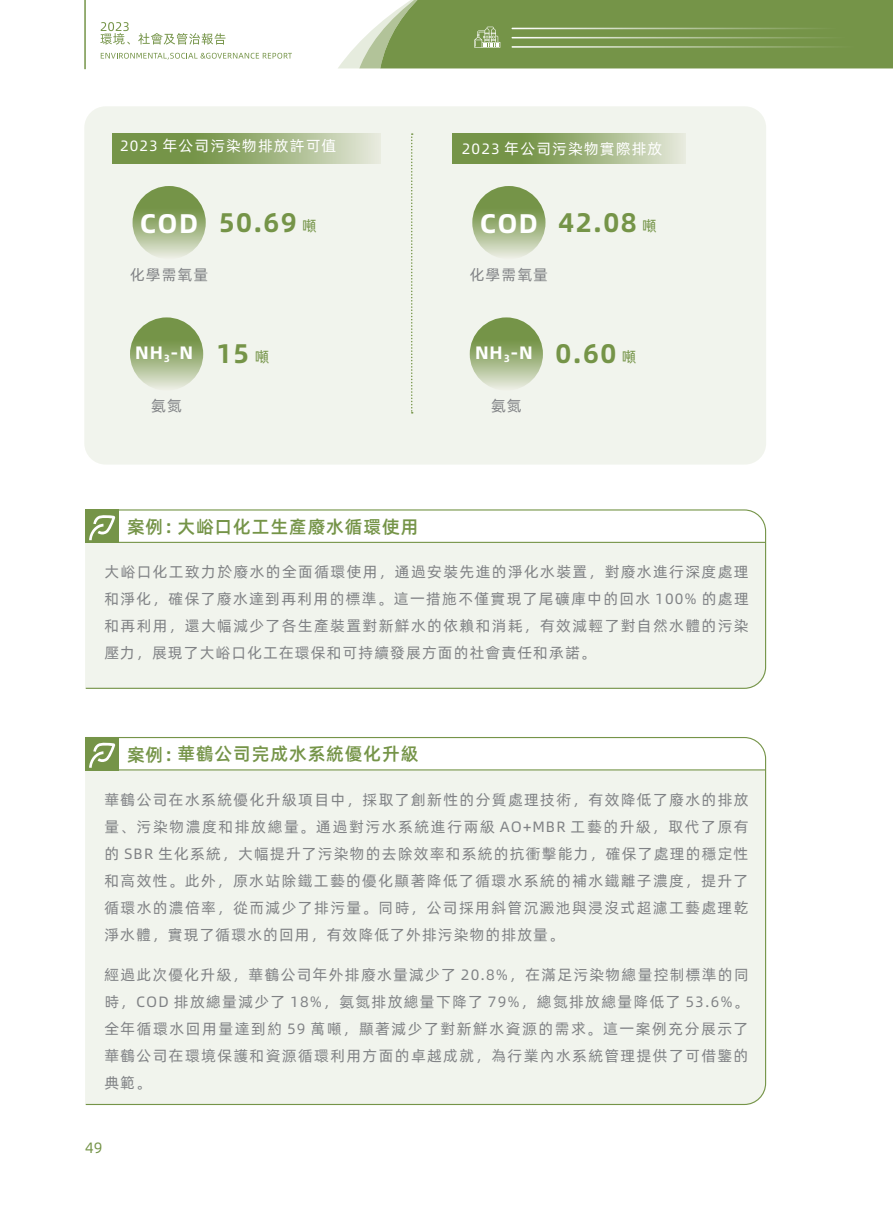
<style>
.page{position:relative;width:893px;height:1212px;background:#fff}
.page>*{position:absolute;margin:0;border:0;box-sizing:border-box;transform-origin:0 0}
.t1{font:27px "Alibaba Pu Hui Ti B";letter-spacing:.05em;color:#759448}
.t2{font:18px "Alibaba Pu Hui Ti M";letter-spacing:.05em;color:#759448}
.t3{font:18px "Alibaba Pu Hui Ti B";color:#fff}
.t4{font:15px/27px "Alibaba Pu Hui Ti R";letter-spacing:.09em;color:#808285;text-align:justify}
.t5{font:15px "Alibaba Pu Hui Ti R";letter-spacing:.075em;color:#fff}
.t6{font:15px "Alibaba Pu Hui Ti R";color:#759448}
.s1{color:#fff}
.s2{font-family:"Alibaba Pu Hui Ti R";font-size:15px}
.s3{font-size:27px;color:#759448}
</style>
<div class="page">
<svg style="left:338px;top:0;width:555px;height:68px;background:#829e5a"></svg>
<svg style="left:138px;top:33px;width:88px;height:12px"></svg>
<svg style="left:101px;top:53px;width:191px;height:7px"></svg>
<svg style="left:100px;top:22px;width:30px;height:23px"></svg>
<hr style="left:84px;top:0;width:2px;height:69px;background:#759448">
<hr style="left:512px;top:46px;width:343px;height:2px;background:#fff">
<hr style="left:512px;top:37px;width:334px;height:1px;background:#fff">
<hr style="left:512px;top:28px;width:325px;height:1px;background:#fff">
<div style="left:84px;top:106px;width:682px;height:359px;background:#f1f4ed;border-radius:21px"></div>
<svg style="left:85px;top:509px;width:682px;height:180px"></svg>
<svg style="left:85px;top:737px;width:682px;height:368px;background:#f0f3eb"></svg>
<svg style="left:133px;top:186px;width:73px;height:73px;background:#9ab078"></svg>
<svg style="left:472px;top:186px;width:73px;height:73px;background:#9ab078"></svg>
<svg style="left:130px;top:317px;width:73px;height:74px;background:#9bb07a"></svg>
<svg style="left:470px;top:317px;width:73px;height:74px;background:#9bb07a"></svg>
<svg style="left:113px;top:133px;width:267px;height:30px;background:#9ab078"></svg>
<svg style="left:453px;top:133px;width:232px;height:30px;background:#9ab078"></svg>
<svg style="left:411px;top:133px;width:2px;height:280px"></svg>
<p class="t5" style="left:120px;top:135px;width:218px">2023 年公司污染物排放許可值</p>
<p class="t5" style="left:462px;top:138px;width:202px">2023 年公司污染物實際排放</p>
<h1 class="t1" style="left:140px;top:201px;width:178px"><span class="s1">COD</span> 50.69 <span class="s2">噸</span></h1>
<p class="t4" style="left:130px;top:260px;width:80px">化學需氧量</p>
<p class="t3" style="left:135px;top:338px;width:135px">NH<sub>3</sub>-N <span class="s3">15</span> <sub>噸</sub></p>
<p class="t4" style="left:151px;top:392px;width:32px">氨氮</p>
<p class="t2" style="left:127px;top:513px;width:56px">案例：</p>
<p class="t2" style="left:177px;top:513px;width:243px">大峪口化工生產廢水循環使用</p>
<h1 class="t1" style="left:480px;top:201px;width:178px"><span class="s1">COD</span> 42.08 <span class="s2">噸</span></h1>
<p class="t4" style="left:470px;top:260px;width:80px">化學需氧量</p>
<p class="t3" style="left:475px;top:338px;width:163px">NH<sub>3</sub>-N <span class="s3">0.60</span> <sub>噸</sub></p>
<p class="t4" style="left:491px;top:392px;width:32px">氨氮</p>
<p class="t4" style="left:104px;top:558px;width:646px">大峪口化工致力於廢水的全面循環使用，通過安裝先進的淨化水裝置，對廢水進行深度處理和淨化，確保了廢水達到再利用的標準。這一措施不僅實現了尾礦庫中的回水 100% 的處理和再利用，還大幅減少了各生產裝置對新鮮水的依賴和消耗，有效減輕了對自然水體的污染壓力，展現了大峪口化工在環保和可持續發展方面的社會責任和承諾。</p>
<p class="t2" style="left:127px;top:740px;width:56px">案例：</p>
<p class="t2" style="left:177px;top:740px;width:243px">華鶴公司完成水系統優化升級</p>
<p class="t4" style="left:104px;top:785px;width:646px">華鶴公司在水系統優化升級項目中，採取了創新性的分質處理技術，有效降低了廢水的排放量、污染物濃度和排放總量。通過對污水系統進行兩級 AO+MBR 工藝的升級，取代了原有的 SBR 生化系統，大幅提升了污染物的去除效率和系統的抗衝擊能力，確保了處理的穩定性和高效性。此外，原水站除鐵工藝的優化顯著降低了循環水系統的補水鐵離子濃度，提升了循環水的濃倍率，從而減少了排污量。同時，公司採用斜管沉澱池與浸沒式超濾工藝處理乾淨水體，實現了循環水的回用，有效降低了外排污染物的排放量。</p>
<p class="t4" style="left:104px;top:960px;width:646px">經過此次優化升級，華鶴公司年外排廢水量減少了 20.8%，在滿足污染物總量控制標準的同時，COD 排放總量減少了 18%，氨氮排放總量下降了 79%，總氮排放總量降低了 53.6%。全年循環水回用量達到約 59 萬噸，顯著減少了對新鮮水資源的需求。這一案例充分展示了華鶴公司在環境保護和資源循環利用方面的卓越成就，為行業內水系統管理提供了可借鑒的典範。</p>
<p class="t6" style="left:85px;top:1136px;width:19px">49</p>
</div>
